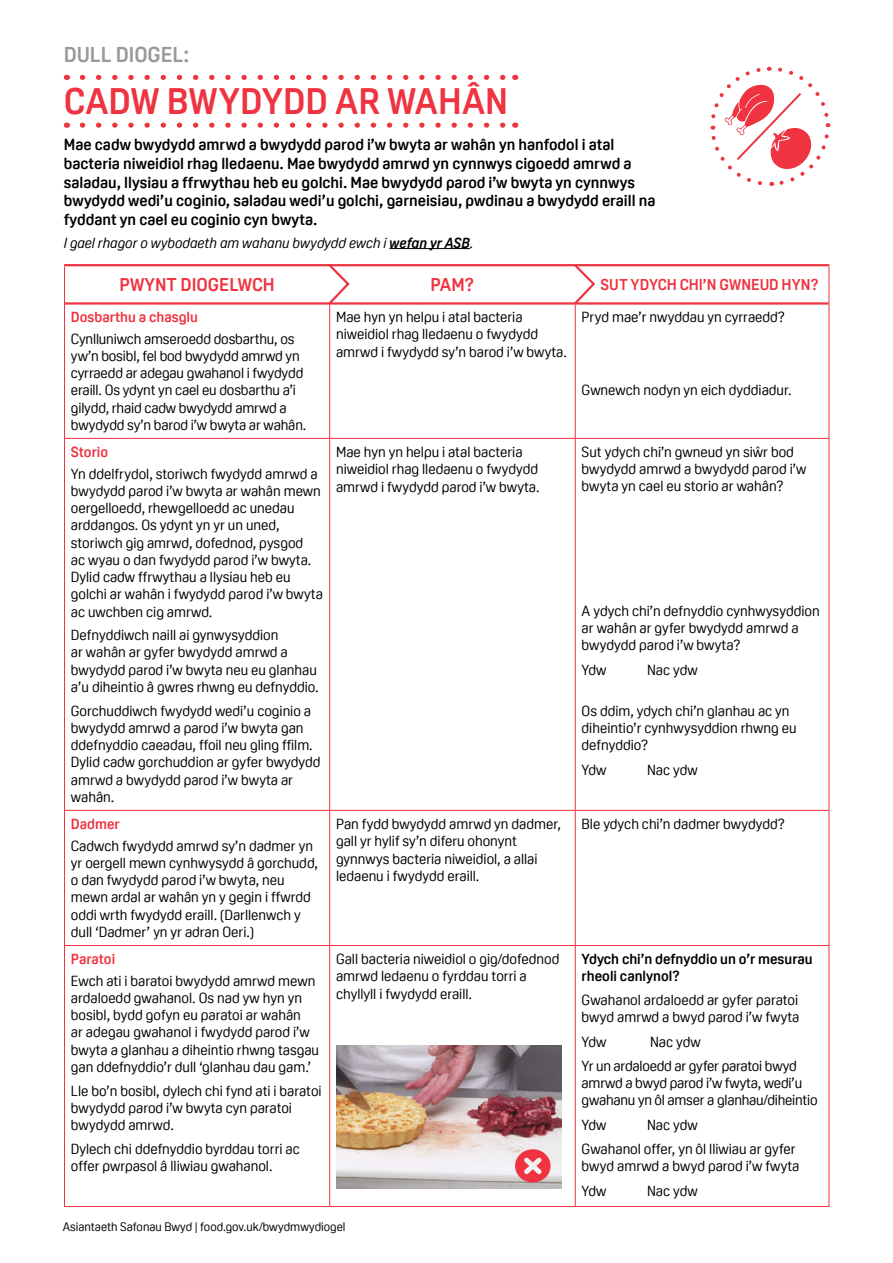
<style>
.page{position:relative;width:893px;height:1263px;background:#fff}
.page>*{position:absolute;margin:0;border:0;box-sizing:border-box;transform-origin:0 0}
.Heading_2{font:700 36px "Oscine";letter-spacing:.005em;color:#ef3340}
.Heading_1{font:700 21px "Oscine";letter-spacing:-.005em;color:#97999b}
.t1{font:700 18px "Oscine";color:#ef3340}
.H3_subheading_pretab{font:700 15.6px/18.8px "Oscine";color:#000}
.H4_TABLE{font:700 15.3px "Oscine";color:#ef3340}
.Body_Copy{font:14.25px/17.2px "Oscine";color:#000}
.Intro_Para{font:italic 14.25px "Oscine";color:#000}
.Body_Copy-2{font:700 14.25px/17.1px "Oscine";color:#000}
.Table_Subhead_Red{font:700 14.25px "Oscine";color:#ef3340}
.t2{font:12px "Oscine";color:#000}
.s1{font-weight:700}
</style>
<div class="page">
<svg style="left:82px;top:75px;width:424px;height:5px"></svg>
<svg style="left:82px;top:123px;width:424px;height:5px"></svg>
<hr style="left:389px;top:248px;width:81px;height:1px;background:#000">
<hr style="left:64px;top:945px;width:266px;height:1px;background:#ef3340">
<hr style="left:64px;top:946px;width:1px;height:260px;background:#ef3340">
<hr style="left:330px;top:945px;width:245px;height:1px;background:#ef3340">
<hr style="left:575px;top:945px;width:254px;height:1px;background:#ef3340">
<hr style="left:829px;top:946px;width:1px;height:260px;background:#ef3340">
<hr style="left:64px;top:1206px;width:266px;height:1px;background:#ef3340">
<hr style="left:330px;top:1206px;width:245px;height:1px;background:#ef3340">
<hr style="left:575px;top:1206px;width:254px;height:1px;background:#ef3340">
<hr style="left:64px;top:264px;width:266px;height:2px;background:#ef3340">
<hr style="left:330px;top:264px;width:245px;height:2px;background:#ef3340">
<hr style="left:575px;top:264px;width:254px;height:2px;background:#ef3340">
<hr style="left:64px;top:266px;width:1px;height:37px;background:#ef3340">
<hr style="left:829px;top:266px;width:1px;height:37px;background:#ef3340">
<hr style="left:329px;top:305px;width:1px;height:133px;background:#ef3340">
<hr style="left:575px;top:305px;width:1px;height:133px;background:#ef3340">
<hr style="left:329px;top:439px;width:1px;height:371px;background:#ef3340">
<hr style="left:575px;top:439px;width:1px;height:371px;background:#ef3340">
<hr style="left:329px;top:811px;width:1px;height:134px;background:#ef3340">
<hr style="left:329px;top:946px;width:1px;height:260px;background:#ef3340">
<hr style="left:64px;top:811px;width:1px;height:134px;background:#ef3340">
<hr style="left:575px;top:811px;width:1px;height:134px;background:#ef3340">
<hr style="left:829px;top:811px;width:1px;height:134px;background:#ef3340">
<hr style="left:575px;top:946px;width:1px;height:260px;background:#ef3340">
<hr style="left:64px;top:303px;width:1px;height:135px;background:#ef3340">
<hr style="left:829px;top:303px;width:1px;height:135px;background:#ef3340">
<hr style="left:64px;top:438px;width:266px;height:1px;background:#ef3340">
<hr style="left:64px;top:439px;width:1px;height:371px;background:#ef3340">
<hr style="left:330px;top:438px;width:245px;height:1px;background:#ef3340">
<hr style="left:575px;top:438px;width:254px;height:1px;background:#ef3340">
<hr style="left:829px;top:439px;width:1px;height:371px;background:#ef3340">
<hr style="left:64px;top:810px;width:266px;height:1px;background:#ef3340">
<hr style="left:330px;top:810px;width:245px;height:1px;background:#ef3340">
<hr style="left:575px;top:810px;width:254px;height:1px;background:#ef3340">
<hr style="left:65px;top:302px;width:265px;height:3px;background:#ef3340">
<hr style="left:330px;top:302px;width:245px;height:3px;background:#ef3340">
<hr style="left:575px;top:302px;width:254px;height:3px;background:#ef3340">
<img style="left:336px;top:1046px;width:225px;height:142px">
<svg style="left:572px;top:264px;width:25px;height:43px"></svg>
<svg style="left:326px;top:264px;width:25px;height:43px"></svg>
<svg style="left:710px;top:66px;width:121px;height:120px"></svg>
<svg style="left:515px;top:1149px;width:36px;height:33px"></svg>
<p class="Heading_1" style="left:64px;top:42px;width:127px">DULL DIOGEL:</p>
<h1 class="Heading_2" style="left:64px;top:81px;width:446px">CADW BWYDYDD AR WAHÂN</h1>
<h2 class="H3_subheading_pretab" style="left:64px;top:135px;width:593px">Mae cadw bwydydd amrwd a bwydydd parod i’w bwyta ar wahân yn hanfodol i atal bacteria niweidiol rhag lledaenu. Mae bwydydd amrwd yn cynnwys cigoedd amrwd a saladau, llysiau a ffrwythau heb eu golchi. Mae bwydydd parod i’w bwyta yn cynnwys bwydydd wedi’u coginio, saladau wedi’u golchi, garneisiau, pwdinau a bwydydd eraill na fyddant yn cael eu coginio cyn bwyta.</h2>
<p class="Intro_Para" style="left:64px;top:234px;width:411px">I gael rhagor o wybodaeth am wahanu bwydydd ewch i <span class="s1">wefan yr ASB</span>.</p>
<p class="t1" style="left:119px;top:274px;width:157px">PWYNT DIOGELWCH</p>
<p class="t1" style="left:431px;top:274px;width:45px">PAM?</p>
<p class="H4_TABLE" style="left:601px;top:276px;width:220px">SUT YDYCH CHI’N GWNEUD HYN?</p>
<p class="Table_Subhead_Red" style="left:71px;top:309px;width:129px">Dosbarthu a chasglu</p>
<p class="Body_Copy" style="left:71px;top:330px;width:237px">Cynlluniwch amseroedd dosbarthu, os yw’n bosibl, fel bod bwydydd amrwd yn cyrraedd ar adegau gwahanol i fwydydd eraill. Os ydynt yn cael eu dosbarthu a’i gilydd, rhaid cadw bwydydd amrwd a bwydydd sy’n barod i’w bwyta ar wahân.</p>
<p class="Body_Copy" style="left:336px;top:308px;width:232px">Mae hyn yn helpu i atal bacteria niweidiol rhag lledaenu o fwydydd amrwd i fwydydd sy’n barod i’w bwyta.</p>
<p class="Body_Copy" style="left:582px;top:308px;width:205px">Pryd mae’r nwyddau yn cyrraedd?</p>
<p class="Body_Copy" style="left:582px;top:381px;width:212px">Gwnewch nodyn yn eich dyddiadur.</p>
<p class="Table_Subhead_Red" style="left:71px;top:444px;width:39px">Storio</p>
<p class="Body_Copy" style="left:71px;top:465px;width:254px">Yn ddelfrydol, storiwch fwydydd amrwd a bwydydd parod i’w bwyta ar wahân mewn oergelloedd, rhewgelloedd ac unedau arddangos. Os ydynt yn yr un uned, storiwch gig amrwd, dofednod, pysgod<br>ac wyau o dan fwydydd parod i’w bwyta.<br>Dylid cadw ffrwythau a llysiau heb eu golchi ar wahân i fwydydd parod i’w bwyta ac uwchben cig amrwd.</p>
<p class="Body_Copy" style="left:71px;top:627px;width:249px">Defnyddiwch naill ai gynwysyddion<br>ar wahân ar gyfer bwydydd amrwd a bwydydd parod i’w bwyta neu eu glanhau a’u diheintio â gwres rhwng eu defnyddio.</p>
<p class="Body_Copy" style="left:71px;top:702px;width:251px">Gorchuddiwch fwydydd wedi’u coginio a bwydydd amrwd a parod i’w bwyta gan ddefnyddio caeadau, ffoil neu gling ffilm.<br>Dylid cadw gorchuddion ar gyfer bwydydd amrwd a bwydydd parod i’w bwyta ar wahân.</p>
<p class="Table_Subhead_Red" style="left:71px;top:816px;width:50px">Dadmer</p>
<p class="Body_Copy" style="left:71px;top:837px;width:249px">Cadwch fwydydd amrwd sy’n dadmer yn yr oergell mewn cynhwysydd â gorchudd, o dan fwydydd parod i’w bwyta, neu mewn ardal ar wahân yn y gegin i ffwrdd oddi wrth fwydydd eraill. (Darllenwch y dull ‘Dadmer’ yn yr adran Oeri.)</p>
<p class="Table_Subhead_Red" style="left:71px;top:951px;width:46px">Paratoi</p>
<p class="Body_Copy" style="left:71px;top:972px;width:250px">Ewch ati i baratoi bwydydd amrwd mewn ardaloedd gwahanol. Os nad yw hyn yn bosibl, bydd gofyn eu paratoi ar wahân<br>ar adegau gwahanol i fwydydd parod i’w bwyta a glanhau a diheintio rhwng tasgau gan ddefnyddio’r dull ‘glanhau dau gam.’</p>
<p class="Body_Copy" style="left:71px;top:1082px;width:252px">Lle bo’n bosibl, dylech chi fynd ati i baratoi bwydydd parod i’w bwyta cyn paratoi bwydydd amrwd.</p>
<p class="Body_Copy" style="left:71px;top:1140px;width:230px">Dylech chi ddefnyddio byrddau torri ac offer pwrpasol â lliwiau gwahanol.</p>
<p class="Body_Copy" style="left:336px;top:443px;width:205px">Mae hyn yn helpu i atal bacteria niweidiol rhag lledaenu o fwydydd amrwd i fwydydd parod i’w bwyta.</p>
<p class="Body_Copy" style="left:582px;top:443px;width:226px">Sut ydych chi’n gwneud yn siŵr bod bwydydd amrwd a bwydydd parod i’w bwyta yn cael eu storio ar wahân?</p>
<p class="Body_Copy" style="left:582px;top:602px;width:239px">A ydych chi’n defnyddio cynhwysyddion ar wahân ar gyfer bwydydd amrwd a bwydydd parod i’w bwyta?</p>
<p class="Body_Copy" style="left:582px;top:661px;width:26px">Ydw</p>
<p class="Body_Copy" style="left:647px;top:661px;width:52px">Nac ydw</p>
<p class="Body_Copy" style="left:582px;top:702px;width:216px">Os ddim, ydych chi’n glanhau ac yn diheintio’r cynhwysyddion rhwng eu defnyddio?</p>
<p class="Body_Copy" style="left:582px;top:761px;width:26px">Ydw</p>
<p class="Body_Copy" style="left:647px;top:761px;width:52px">Nac ydw</p>
<p class="Body_Copy" style="left:336px;top:815px;width:226px">Pan fydd bwydydd amrwd yn dadmer, gall yr hylif sy’n diferu ohonynt gynnwys bacteria niweidiol, a allai ledaenu i fwydydd eraill.</p>
<p class="Body_Copy" style="left:582px;top:815px;width:205px">Ble ydych chi’n dadmer bwydydd?</p>
<p class="Body_Copy" style="left:336px;top:950px;width:225px">Gall bacteria niweidiol o gig/dofednod amrwd ledaenu o fyrddau torri a chyllyll i fwydydd eraill.</p>
<p class="Body_Copy-2" style="left:582px;top:950px;width:233px">Ydych chi’n defnyddio un o’r mesurau rheoli canlynol?</p>
<p class="Body_Copy" style="left:582px;top:991px;width:219px">Gwahanol ardaloedd ar gyfer paratoi bwyd amrwd a bwyd parod i’w fwyta</p>
<p class="Body_Copy" style="left:582px;top:1033px;width:26px">Ydw</p>
<p class="Body_Copy" style="left:650px;top:1033px;width:52px">Nac ydw</p>
<p class="Body_Copy" style="left:582px;top:1057px;width:237px">Yr un ardaloedd ar gyfer paratoi bwyd amrwd a bwyd parod i’w fwyta, wedi’u gwahanu yn ôl amser a glanhau/diheintio</p>
<p class="Body_Copy" style="left:582px;top:1116px;width:26px">Ydw</p>
<p class="Body_Copy" style="left:647px;top:1116px;width:52px">Nac ydw</p>
<p class="Body_Copy" style="left:582px;top:1140px;width:219px">Gwahanol offer, yn ôl lliwiau ar gyfer bwyd amrwd a bwyd parod i’w fwyta</p>
<p class="Body_Copy" style="left:582px;top:1182px;width:26px">Ydw</p>
<p class="Body_Copy" style="left:647px;top:1182px;width:52px">Nac ydw</p>
<p class="t2" style="left:63px;top:1219px;width:284px">Asiantaeth Safonau Bwyd | food.gov.uk/bwydmwydiogel</p>
</div>
